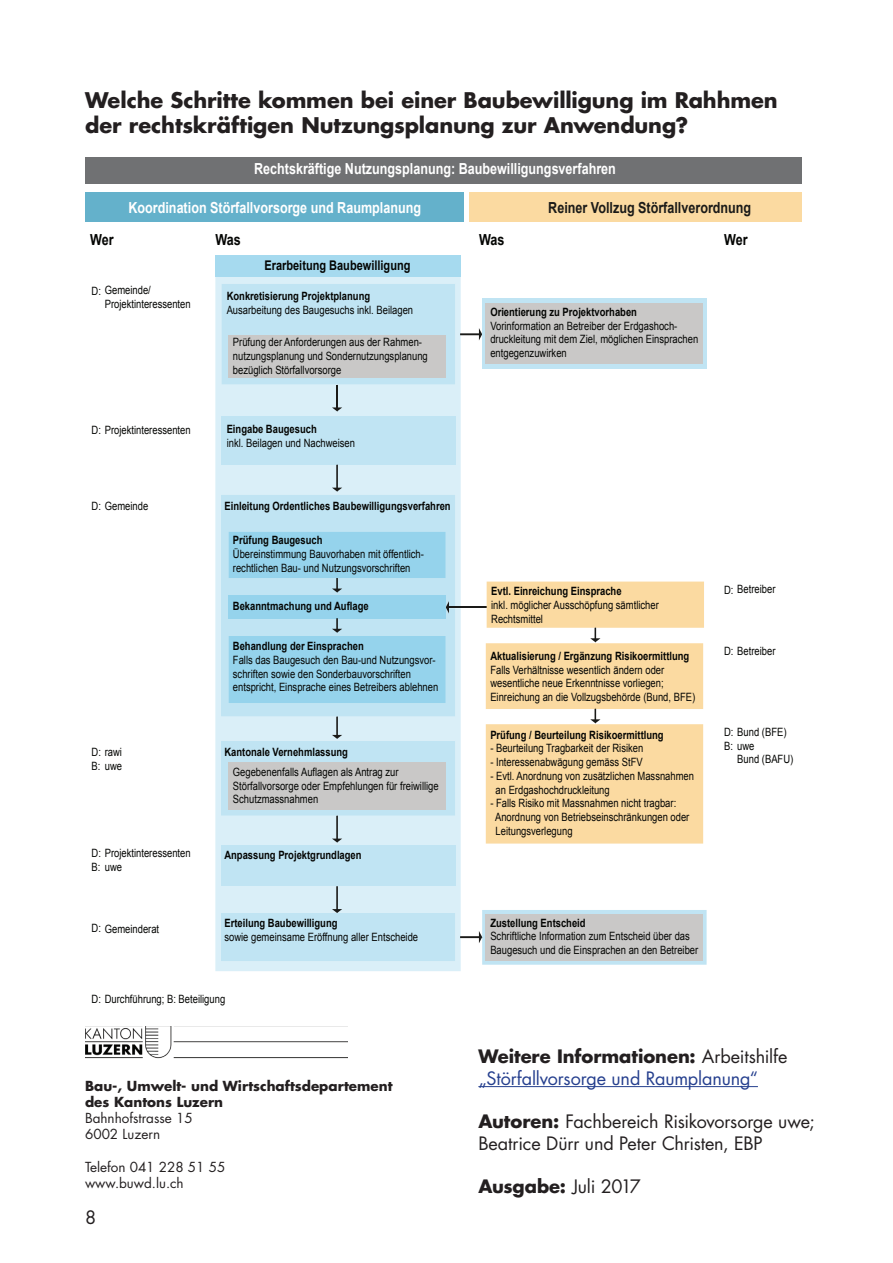
<style>
.page{position:relative;width:893px;height:1263px;background:#fff}
.page>*{position:absolute;margin:0;border:0;box-sizing:border-box;transform-origin:0 0}
.t1{font:700 21px/25.2px "Futura Luzern";letter-spacing:-.005em;color:#231f20}
.t2{font:18px/21.6px "Futura Luzern";letter-spacing:-.01em;color:#231f20}
.t3{font:18px/21.6px "Futura Luzern";letter-spacing:-.01em;color:#253f8e}
.t4{font:700 18px "Futura Luzern";letter-spacing:-.01em;color:#231f20}
.t5{font:700 15.3px "Arial";color:#fff;scale:.82 1}
.t6{font:700 15.3px "Arial";color:#1a1a18;scale:.82 1}
.t7{font:700 15.3px "Arial";letter-spacing:-.01em;color:#040503;scale:.82 1}
.t8{font:13.5px/16.2px "Futura Luzern";color:#231f20}
.t9{font:700 13.5px/16.2px "Futura Luzern";color:#231f20}
.t10{font:700 13.35px "Arial";color:#040503;scale:.82 1}
.t11{font:11.4px/13.6px "Arial";color:#040503;scale:.82 1}
.t12{font:700 11.4px "Arial";color:#040503;scale:.82 1}
.s1{font-weight:700;color:#231f20}
.s2{color:#231f20}
.s3{font-weight:700}
.s4{font-weight:400}
</style>
<div class="page">
<hr style="left:215px;top:255px;width:246px;height:1px;background:#b7e0f1">
<div style="left:215px;top:277px;width:246px;height:694px;background:#daeff8"></div>
<div style="left:215px;top:256px;width:246px;height:21px;background:#a6daef"></div>
<div style="left:221px;top:495px;width:234px;height:222px;background:#c0e4f3"></div>
<div style="left:221px;top:741px;width:234px;height:75px;background:#c0e4f3"></div>
<div style="left:221px;top:913px;width:234px;height:48px;background:#c0e4f3"></div>
<hr style="left:336px;top:385px;width:2px;height:23px;background:#1a1a18">
<svg style="left:332px;top:407px;width:10px;height:4px"></svg>
<hr style="left:460px;top:333px;width:20px;height:2px;background:#1a1a18">
<div style="left:221px;top:284px;width:234px;height:101px;background:#c0e4f3"></div>
<div style="left:482px;top:298px;width:225px;height:71px;background:#c0e4f3"></div>
<div style="left:482px;top:910px;width:225px;height:55px;background:#c0e4f3"></div>
<div style="left:228px;top:335px;width:218px;height:43px;background:#c9c8c7"></div>
<div style="left:486px;top:303px;width:217px;height:61px;background:#c9c8c7"></div>
<hr style="left:460px;top:936px;width:20px;height:2px;background:#1a1a18">
<svg style="left:479px;top:931px;width:3px;height:12px"></svg>
<hr style="left:448px;top:606px;width:39px;height:2px;background:#1a1a18">
<svg style="left:446px;top:601px;width:3px;height:12px"></svg>
<div style="left:486px;top:915px;width:217px;height:46px;background:#c9c8c7"></div>
<div style="left:228px;top:531px;width:218px;height:47px;background:#95d3ec"></div>
<div style="left:228px;top:636px;width:218px;height:67px;background:#95d3ec"></div>
<div style="left:486px;top:643px;width:217px;height:66px;background:#fbdaa1"></div>
<div style="left:486px;top:724px;width:217px;height:119px;background:#fbdaa1"></div>
<div style="left:228px;top:595px;width:218px;height:23px;background:#95d3ec"></div>
<div style="left:487px;top:582px;width:217px;height:46px;background:#fbdaa1"></div>
<div style="left:221px;top:416px;width:234px;height:49px;background:#c0e4f3"></div>
<hr style="left:336px;top:465px;width:2px;height:24px;background:#1a1a18">
<svg style="left:332px;top:488px;width:10px;height:3px"></svg>
<svg style="left:332px;top:578px;width:10px;height:14px"></svg>
<svg style="left:332px;top:618px;width:10px;height:15px"></svg>
<svg style="left:590px;top:628px;width:10px;height:14px"></svg>
<svg style="left:590px;top:709px;width:10px;height:14px"></svg>
<svg style="left:332px;top:717px;width:10px;height:22px"></svg>
<div style="left:228px;top:763px;width:218px;height:47px;background:#c9c8c7"></div>
<hr style="left:336px;top:816px;width:2px;height:23px;background:#1a1a18">
<svg style="left:332px;top:838px;width:10px;height:4px"></svg>
<div style="left:221px;top:845px;width:234px;height:41px;background:#c0e4f3"></div>
<hr style="left:336px;top:886px;width:2px;height:24px;background:#1a1a18">
<svg style="left:332px;top:909px;width:10px;height:4px"></svg>
<div style="left:85px;top:192px;width:379px;height:30px;background:#64b1cb"></div>
<div style="left:85px;top:157px;width:716px;height:26px;background:#707173"></div>
<div style="left:469px;top:192px;width:332px;height:30px;background:#fbdaa1"></div>
<img style="left:85px;top:1026px;width:262px;height:32px">
<hr style="left:478px;top:1086px;width:280px;height:1px;background:#253f8e">
<h1 class="t1" style="left:85px;top:87px;width:694px">Welche Schritte kommen bei einer Baubewilligung im Rahhmen der rechtskräftigen Nutzungsplanung zur Anwendung?</h1>
<h3 class="t5" style="left:254px;top:158px;width:443px">Rechtskräftige Nutzungsplanung: Baubewilligungsverfahren</h3>
<h3 class="t6" style="left:548px;top:196px;width:249px">Reiner Vollzug Störfallverordnung</h3>
<h3 class="t5" style="left:128px;top:196px;width:358px">Koordination Störfallvorsorge und Raumplanung</h3>
<h3 class="t7" style="left:90px;top:229px;width:30px">Wer</h3>
<h3 class="t7" style="left:724px;top:229px;width:30px">Wer</h3>
<h3 class="t7" style="left:215px;top:229px;width:32px">Was</h3>
<h3 class="t7" style="left:479px;top:229px;width:32px">Was</h3>
<p class="t10" style="left:264px;top:256px;width:180px">Erarbeitung Baubewilligung</p>
<p class="t11" style="left:105px;top:284px;width:106px;text-indent:-13px">D: Gemeinde/<br>Projektinteressenten</p>
<p class="t12" style="left:227px;top:288px;width:177px">Konkretisierung Projektplanung</p>
<p class="t11" style="left:227px;top:303px;width:229px">Ausarbeitung des Baugesuchs inkl. Beilagen</p>
<p class="t11" style="left:233px;top:335px;width:239px">Prüfung der Anforderungen aus der Rahmen&shy;nutzungsplanung und Sondernutzungsplanung bezüglich Störfallvorsorge</p>
<p class="t12" style="left:490px;top:304px;width:180px">Orientierung zu Projektvorhaben</p>
<p class="t11" style="left:490px;top:319px;width:255px">Vorinformation an Betreiber der Erdgashoch&shy;druckleitung mit dem Ziel, möglichen Einsprachen entgegenzuwirken</p>
<p class="t11" style="left:92px;top:423px;width:122px">D: Projektinteressenten</p>
<p class="t12" style="left:227px;top:421px;width:111px">Eingabe Baugesuch</p>
<p class="t11" style="left:227px;top:436px;width:158px">inkl. Beilagen und Nachweisen</p>
<p class="t11" style="left:92px;top:499px;width:71px">D: Gemeinde</p>
<p class="t12" style="left:224px;top:498px;width:277px">Einleitung Ordentliches Baubewilligungsverfahren</p>
<p class="t12" style="left:233px;top:532px;width:111px">Prüfung Baugesuch</p>
<p class="t11" style="left:233px;top:547px;width:235px">Übereinstimmung Bauvorhaben mit öffentlich&shy;rechtlichen Bau- und Nutzungsvorschriften</p>
<p class="t12" style="left:233px;top:597px;width:167px">Bekanntmachung und Auflage</p>
<p class="t12" style="left:491px;top:583px;width:161px">Evtl. Einreichung Einsprache</p>
<p class="t11" style="left:491px;top:598px;width:206px">inkl. möglicher Ausschöpfung sämtlicher<br>Rechtsmittel</p>
<p class="t11" style="left:92px;top:745px;width:39px">D: rawi<br>B: uwe</p>
<p class="t12" style="left:233px;top:638px;width:161px">Behandlung der Einsprachen</p>
<p class="t11" style="left:233px;top:653px;width:252px">Falls das Baugesuch den Bau-und Nutzungsvor&shy;schriften sowie den Sonderbauvorschriften entspricht, Einsprache eines Betreibers ablehnen</p>
<p class="t12" style="left:490px;top:648px;width:244px">Aktualisierung / Ergänzung Risikoermittlung</p>
<p class="t11" style="left:490px;top:663px;width:251px">Falls Verhältnisse wesentlich ändern oder wesentliche neue Erkenntnisse vorliegen;<br>Einreichung an die Vollzugsbehörde (Bund, BFE)</p>
<p class="t12" style="left:490px;top:727px;width:213px">Prüfung / Beurteilung Risikoermittlung</p>
<p class="t11" style="left:490px;top:741px;width:188px">- Beurteilung Tragbarkeit der Risiken</p>
<p class="t11" style="left:490px;top:755px;width:187px">- Interessenabwägung gemäss StFV</p>
<p class="t11" style="left:496px;top:769px;width:244px;text-indent:-5px">- Evtl. Anordnung von zusätzlichen Massnahmen an Erdgashochdruckleitung</p>
<p class="t11" style="left:495px;top:796px;width:239px;text-indent:-5px">- Falls Risiko mit Massnahmen nicht tragbar:<br>Anordnung von Betriebseinschränkungen oder<br>Leitungsverlegung</p>
<p class="t12" style="left:224px;top:744px;width:152px">Kantonale Vernehmlassung</p>
<p class="t11" style="left:233px;top:765px;width:253px">Gegebenenfalls Auflagen als Antrag zur<br>Störfallvorsorge oder Empfehlungen für freiwillige<br>Schutzmassnahmen</p>
<p class="t11" style="left:92px;top:846px;width:122px">D: Projektinteressenten<br>B: uwe</p>
<p class="t12" style="left:224px;top:847px;width:169px">Anpassung Projektgrundlagen</p>
<p class="t11" style="left:92px;top:922px;width:84px">D: Gemeinderat</p>
<p class="t12" style="left:224px;top:915px;width:139px">Erteilung Baubewilligung</p>
<p class="t11" style="left:224px;top:930px;width:238px">sowie gemeinsame Eröffnung aller Entscheide</p>
<p class="t12" style="left:490px;top:915px;width:118px">Zustellung Entscheid</p>
<p class="t11" style="left:490px;top:929px;width:255px">Schriftliche Information zum Entscheid über das<br>Baugesuch und die Einsprachen an den Betreiber</p>
<p class="t11" style="left:92px;top:992px;width:164px">D: Durchführung; B: Beteiligung</p>
<p class="t11" style="left:724px;top:582px;width:64px">D: Betreiber</p>
<p class="t11" style="left:724px;top:644px;width:64px">D: Betreiber</p>
<p class="t11" style="left:724px;top:725px;width:78px">D: Bund (BFE)<br>B: uwe</p>
<p class="t11" style="left:737px;top:752px;width:70px">Bund (BAFU)</p>
<p class="t9" style="left:85px;top:1077px;width:309px">Bau-, Umwelt- und Wirtschaftsdepartement des Kantons Luzern</p>
<p class="t8" style="left:85px;top:1110px;width:109px">Bahnhofstrasse 15<br>6002 Luzern</p>
<p class="t8" style="left:85px;top:1159px;width:142px">Telefon 041 228 51 55 www.buwd.lu.ch</p>
<h2 class="t2" style="left:85px;top:1207px;width:13px">8</h2>
<h2 class="t3" style="left:478px;top:1046px;width:310px"><span class="s1">Weitere Informationen:</span> <span class="s2">Arbeitshilfe </span>„Störfallvorsorge und Raumplanung“</h2>
<h2 class="t2" style="left:478px;top:1111px;width:338px"><span class="s3">Autoren:</span> Fachbereich Risikovorsorge uwe;<br>Beatrice Dürr und Peter Christen, EBP</h2>
<h2 class="t4" style="left:478px;top:1174px;width:164px">Ausgabe: <span class="s4">Juli 2017</span></h2>
</div>
